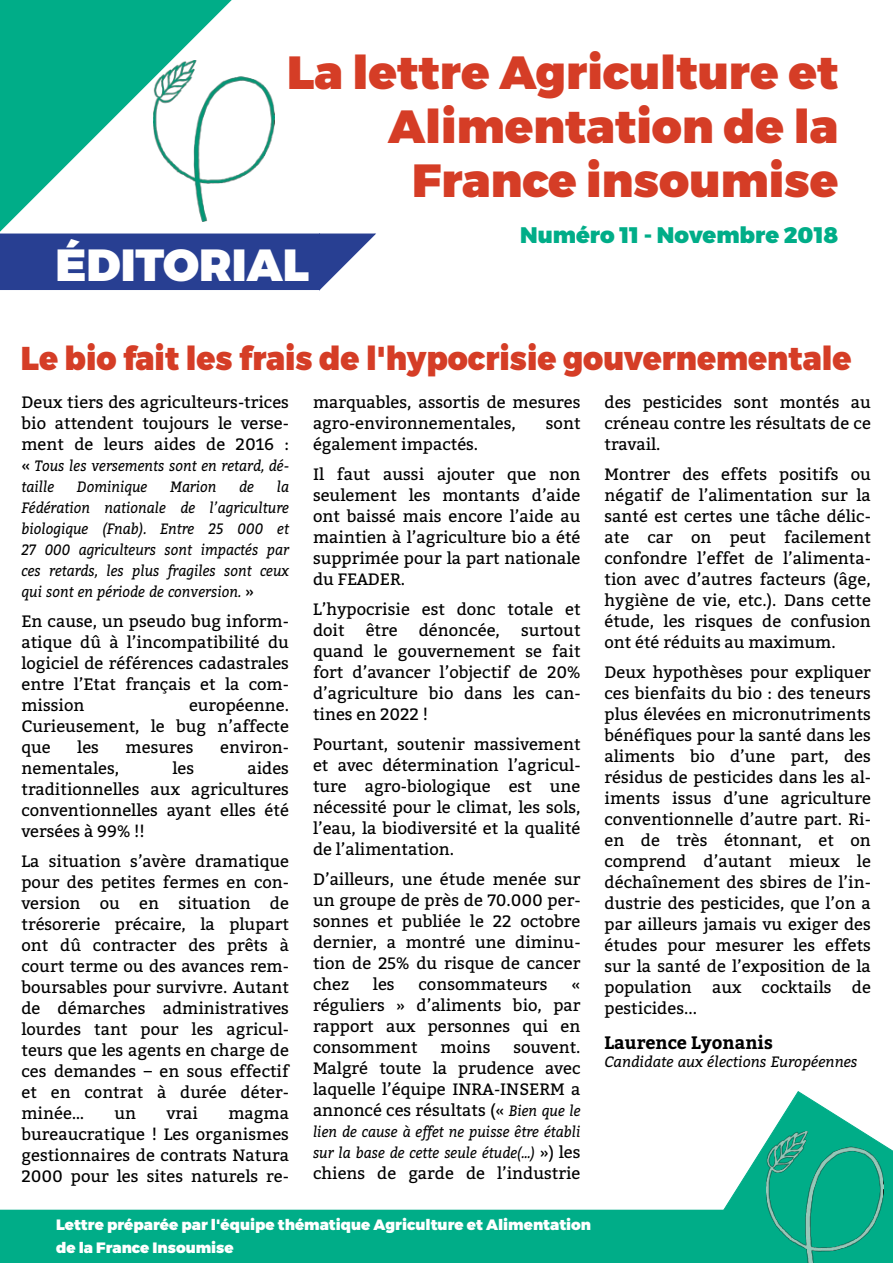
<style>
.page{position:relative;width:893px;height:1263px;background:#fff}
.page>*{position:absolute;margin:0;border:0;box-sizing:border-box;transform-origin:0 0}
.t1{font:900 46.5px/54px "Montserrat";color:#d53d26;text-align:right}
.t2{font:900 45px "Montserrat";color:#fff}
.t3{font:900 33px "Montserrat";color:#d53d26;scale:.94 1}
.t4{font:900 22.5px "Montserrat";color:#00ad88}
.t5{font:700 18px "Bitter";color:#000}
.t6{font:16.5px/21px "Bitter";color:#000;text-align:justify}
.t7{font:italic 15px/21px "Bitter";color:#000;scale:.9 1}
.t8{font:900 15px/22.5px "Montserrat";color:#fff}
.t9{font:italic 15px "Bitter";color:#000;scale:.95 1}
.s1{font-style:normal;font-size:16.5px}
.s2{font-style:italic;font-size:15px}
</style>
<div class="page">
<div style="left:0;top:1210px;width:712px;height:53px;background:#00ad88"></div>
<div style="left:0;top:234px;width:320px;height:56px;background:#283f92"></div>
<svg style="left:319px;top:233px;width:57px;height:57px"></svg>
<svg style="left:0;top:0;width:232px;height:232px"></svg>
<svg style="left:712px;top:1091px;width:181px;height:172px"></svg>
<img style="left:767px;top:1132px;width:117px;height:131px">
<img style="left:154px;top:61px;width:120px;height:161px">
<h1 class="t1" style="left:287px;top:43px;width:553px">La lettre Agriculture et<br>Alimentation de la<br>France insoumise</h1>
<h2 class="t2" style="left:56px;top:235px;width:255px">ÉDITORIAL</h2>
<h3 class="t4" style="left:520px;top:220px;width:320px">Numéro 11 - Novembre 2018</h3>
<h3 class="t3" style="left:21px;top:337px;width:885px">Le bio fait les frais de l'hypocrisie gouvernementale</h3>
<p class="t6" style="left:21px;top:391px;width:269px">Deux tiers des agriculteurs-trices bio attendent toujours le verse&shy;ment de leurs aides de 2016 :</p>
<p class="t7" style="left:21px;top:454px;width:299px"><span class="s1">«</span> Tous les versements sont en retard, dé&shy;taille</p>
<p class="t7" style="left:21px;top:475px;width:299px;text-align:justify;text-indent:255px">la Fédération nationale de l’agriculture biologique (Fnab). Entre 25 000 et 27 000 agriculteurs sont impactés par ces retards, les plus fragiles sont ceux qui sont en période de conversion. <span class="s1">»</span></p>
<p class="t6" style="left:21px;top:610px;width:269px">En cause, un pseudo bug inform&shy;atique dû à l’incompatibilité du logiciel de références cadastrales entre l’Etat français et la com&shy;mission</p>
<p class="t7" style="left:77px;top:475px;width:80px">Dominique</p>
<p class="t7" style="left:170px;top:475px;width:53px">Marion</p>
<p class="t7" style="left:239px;top:475px;width:18px">de</p>
<p class="t6" style="left:21px;top:694px;width:269px;text-indent:168px">européenne.<br>Curieusement, le bug n’affecte que</p>
<p class="t6" style="left:77px;top:736px;width:23px">les</p>
<p class="t6" style="left:126px;top:736px;width:69px">mesures</p>
<p class="t6" style="left:220px;top:736px;width:70px">environ-</p>
<p class="t6" style="left:21px;top:757px;width:99px">nementales,</p>
<p class="t6" style="left:172px;top:757px;width:23px">les</p>
<p class="t6" style="left:21px;top:757px;width:269px;text-indent:226px">aides traditionnelles aux agricultures conventionnelles ayant elles été versées à 99% !!</p>
<p class="t6" style="left:21px;top:850px;width:269px">La situation s’avère dramatique pour des petites fermes en con&shy;version ou en situation de trésorerie précaire, la plupart ont dû contracter des prêts à court terme ou des avances rem&shy;boursables pour survivre. Autant de démarches administratives lourdes tant pour les agricul&shy;teurs que les agents en charge de ces demandes – en sous effectif et en contrat à durée déter&shy;minée…</p>
<p class="t6" style="left:114px;top:1102px;width:23px">un</p>
<p class="t6" style="left:166px;top:1102px;width:33px">vrai</p>
<p class="t6" style="left:21px;top:1102px;width:269px;text-indent:207px">magma bureaucratique ! Les organismes gestionnaires de contrats Natura 2000 pour les sites naturels re-</p>
<p class="t6" style="left:313px;top:391px;width:269px">marquables, assortis de mesures agro-environnementales,</p>
<p class="t6" style="left:546px;top:412px;width:36px">sont</p>
<p class="t6" style="left:313px;top:429px;width:269px;line-height:30px">également impactés.<br>Il faut aussi ajouter que non</p>
<p class="t6" style="left:313px;top:484px;width:269px">seulement les montants d’aide ont baissé mais encore l’aide au maintien à l’agriculture bio a été supprimée pour la part nationale du FEADER.</p>
<p class="t6" style="left:313px;top:598px;width:269px">L’hypocrisie est donc totale et doit</p>
<p class="t6" style="left:366px;top:619px;width:33px">être</p>
<p class="t6" style="left:419px;top:619px;width:83px">dénoncée,</p>
<p class="t6" style="left:313px;top:619px;width:269px;text-indent:208px">surtout quand le gouvernement se fait fort d’avancer l’objectif de 20% d’agriculture bio dans les can&shy;tines en 2022 !</p>
<p class="t6" style="left:313px;top:733px;width:269px">Pourtant, soutenir massivement et avec détermination l’agricul&shy;ture agro-biologique est une nécessité pour le climat, les sols, l’eau, la biodiversité et la qualité de l’alimentation.</p>
<p class="t6" style="left:313px;top:868px;width:269px">D’ailleurs, une étude menée sur un groupe de près de 70.000 per&shy;sonnes et publiée le 22 octobre dernier, a montré une diminu&shy;tion de 25% du risque de cancer chez</p>
<p class="t6" style="left:373px;top:973px;width:23px">les</p>
<p class="t6" style="left:419px;top:973px;width:131px">consommateurs</p>
<p class="t6" style="left:313px;top:973px;width:269px;text-indent:259px">« réguliers » d’aliments bio, par rapport aux personnes qui en consomment</p>
<p class="t6" style="left:441px;top:1036px;width:51px">moins</p>
<p class="t6" style="left:313px;top:1036px;width:269px;text-indent:200px">souvent.<br>Malgré toute la prudence avec laquelle l’équipe INRA-INSERM a annoncé ces résultats (« <span class="s2">Bien que le</span></p>
<p class="t7" style="left:313px;top:1120px;width:299px">lien de cause à effet ne puisse être établi sur la base de cette seule étude(...) <span class="s1">») les</span></p>
<p class="t6" style="left:313px;top:1162px;width:269px">chiens de garde de l’industrie</p>
<p class="t8" style="left:56px;top:1213px;width:537px">Lettre préparée par l'équipe thématique Agriculture et Alimentation de la France Insoumise</p>
<p class="t6" style="left:604px;top:391px;width:268px">des pesticides sont montés au créneau contre les résultats de ce travail.</p>
<p class="t6" style="left:604px;top:463px;width:268px">Montrer des effets positifs ou négatif de l’alimentation sur la santé est certes une tâche délic&shy;ate car on peut facilement confondre l’effet de l’alimenta&shy;tion avec d’autres facteurs (âge, hygiène de vie, etc.). Dans cette étude, les risques de confusion ont été réduits au maximum.</p>
<p class="t6" style="left:604px;top:661px;width:268px">Deux hypothèses pour expliquer ces bienfaits du bio : des teneurs plus élevées en micronutriments bénéfiques pour la santé dans les aliments bio d’une part, des résidus de pesticides dans les al&shy;iments issus d’une agriculture conventionnelle d’autre part. Ri&shy;en de très étonnant, et on comprend d’autant mieux le déchaînement des sbires de l’in&shy;dustrie des pesticides, que l’on a par ailleurs jamais vu exiger des études pour mesurer les effets sur la santé de l’exposition de la population aux cocktails de pesticides...</p>
<p class="t5" style="left:604px;top:1029px;width:170px">Laurence Lyonanis</p>
<p class="t9" style="left:604px;top:1050px;width:268px">Candidate aux élections Européennes</p>
</div>
